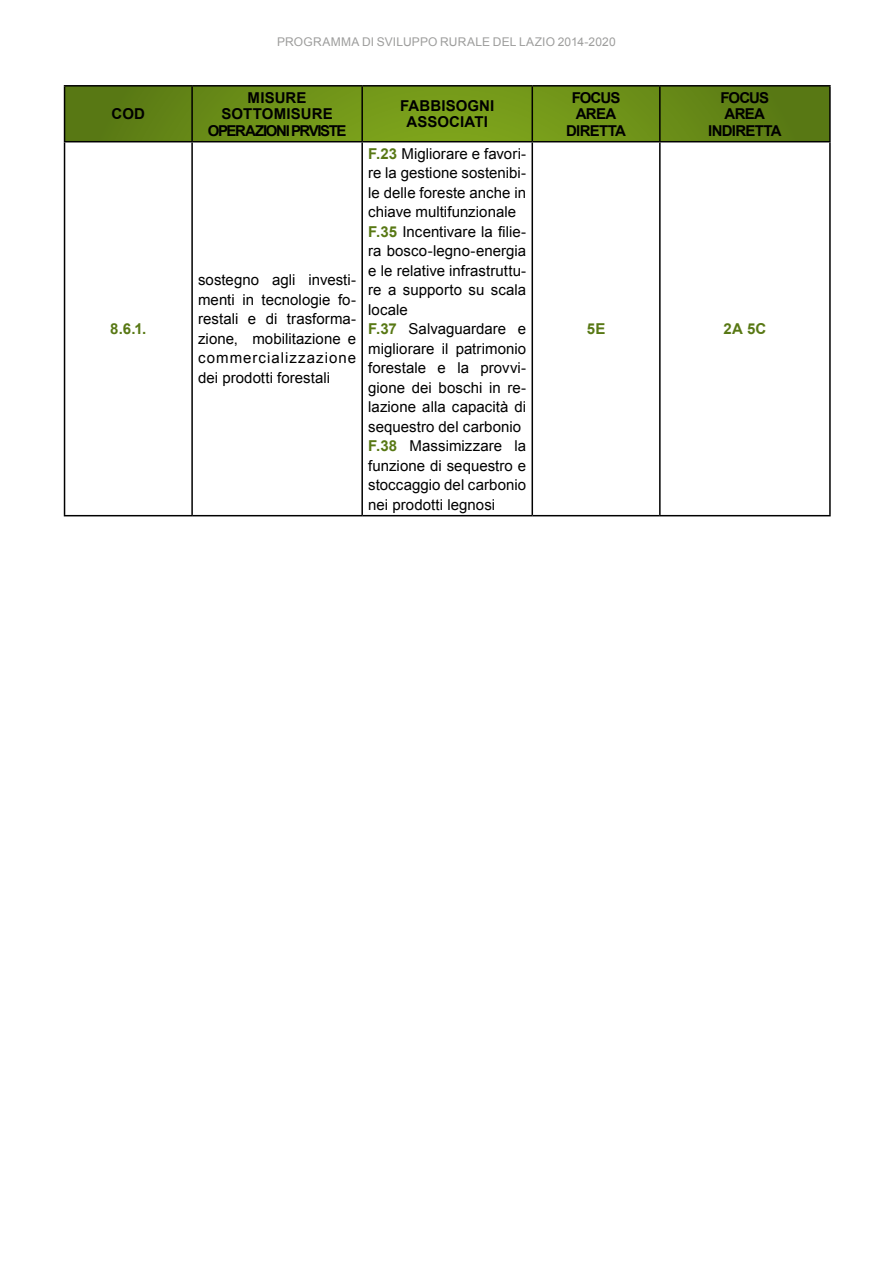
<style>
.page{position:relative;width:893px;height:1263px;background:#fff}
.page>*{position:absolute;margin:0;border:0;box-sizing:border-box;transform-origin:0 0}
.t1{font:15px/19.5px "Arial";letter-spacing:.005em;color:#000;text-align:justify}
.t2{font:700 15px/16.5px "Arial";letter-spacing:-.045em;color:#000;text-align:center}
.t3{font:700 15px/16.5px "Arial";letter-spacing:.005em;color:#000;text-align:center}
.t4{font:700 15px "Arial";color:#587814}
.t5{font:12px "Arial";letter-spacing:.015em;color:#9d9d9c}
.s1{font-weight:700;color:#587814}
</style>
<div class="page">
<svg style="left:65px;top:87px;width:764px;height:54px;background:#6a8d17"></svg>
<hr style="left:64px;top:85px;width:128px;height:2px;background:#000">
<hr style="left:64px;top:87px;width:1px;height:54px;background:#000">
<hr style="left:192px;top:85px;width:170px;height:2px;background:#000">
<hr style="left:191px;top:87px;width:2px;height:54px;background:#000">
<hr style="left:362px;top:85px;width:170px;height:2px;background:#000">
<hr style="left:361px;top:87px;width:2px;height:54px;background:#000">
<hr style="left:532px;top:85px;width:128px;height:2px;background:#000">
<hr style="left:531px;top:87px;width:2px;height:54px;background:#000">
<hr style="left:660px;top:85px;width:171px;height:2px;background:#000">
<hr style="left:659px;top:87px;width:2px;height:54px;background:#000">
<hr style="left:829px;top:87px;width:2px;height:54px;background:#000">
<hr style="left:64px;top:141px;width:128px;height:1px;background:#000">
<hr style="left:64px;top:142px;width:1px;height:373px;background:#000">
<hr style="left:192px;top:141px;width:170px;height:1px;background:#000">
<hr style="left:191px;top:142px;width:2px;height:373px;background:#000">
<hr style="left:362px;top:141px;width:170px;height:1px;background:#000">
<hr style="left:361px;top:142px;width:2px;height:373px;background:#000">
<hr style="left:532px;top:141px;width:128px;height:1px;background:#000">
<hr style="left:531px;top:142px;width:2px;height:373px;background:#000">
<hr style="left:660px;top:141px;width:171px;height:1px;background:#000">
<hr style="left:659px;top:142px;width:2px;height:373px;background:#000">
<hr style="left:829px;top:142px;width:2px;height:373px;background:#000">
<hr style="left:64px;top:515px;width:128px;height:1px;background:#000">
<hr style="left:192px;top:515px;width:170px;height:1px;background:#000">
<hr style="left:362px;top:515px;width:170px;height:1px;background:#000">
<hr style="left:532px;top:515px;width:128px;height:1px;background:#000">
<hr style="left:660px;top:515px;width:171px;height:1px;background:#000">
<p class="t2" style="left:112px;top:106px;width:35px">COD</p>
<p class="t4" style="left:110px;top:319px;width:38px">8.6.1.</p>
<p class="t5" style="left:277px;top:34px;width:340px">PROGRAMMA DI SVILUPPO RURALE DEL LAZIO 2014-2020</p>
<p class="t2" style="left:208px;top:90px;width:140px">MISURE<br>SOTTOMISURE<br>OPERAZIONI PRVISTE</p>
<p class="t3" style="left:400px;top:98px;width:96px">FABBISOGNI<br>ASSOCIATI</p>
<p class="t2" style="left:566px;top:90px;width:61px">FOCUS<br>AREA<br>DIRETTA</p>
<p class="t2" style="left:708px;top:90px;width:75px">FOCUS<br>AREA<br>INDIRETTA</p>
<p class="t1" style="left:198px;top:271px;width:160px">sostegno agli investi&shy;menti in tecnologie fo&shy;restali e di trasforma&shy;zione, mobilitazione e commercializzazione dei prodotti forestali</p>
<p class="t1" style="left:368px;top:144px;width:160px;text-align:left"><span class="s1">F.23</span> Migliorare e favori&shy;re la gestione sostenibi&shy;le delle foreste anche in chiave multifunzionale<br><span class="s1">F.35</span> Incentivare la filie&shy;ra bosco-legno-energia e le relative infrastruttu&shy;re a supporto su scala locale<br><span class="s1">F.37</span> Salvaguardare e migliorare il patrimonio forestale e la provvi&shy;gione dei boschi in re&shy;lazione alla capacità di sequestro del carbonio<br><span class="s1">F.38</span> Massimizzare la funzione di sequestro e stoccaggio del carbonio nei prodotti legnosi</p>
<p class="t4" style="left:587px;top:319px;width:20px">5E</p>
<p class="t4" style="left:723px;top:319px;width:45px">2A 5C</p>
</div>
